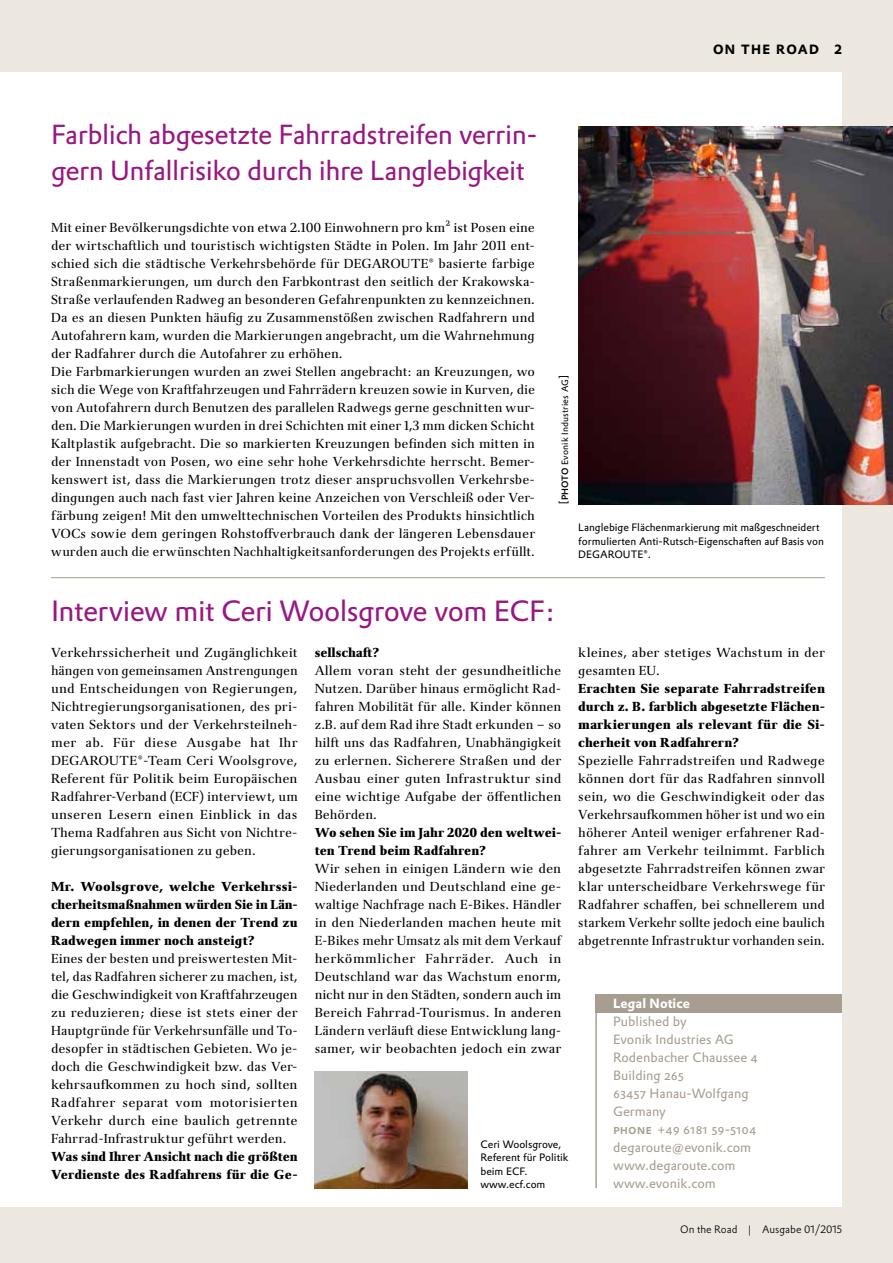
<style>
.page{position:relative;width:893px;height:1263px;background:#ece7df}
.page>*{position:absolute;margin:0;border:0;box-sizing:border-box;transform-origin:0 0}
.t1{font:28.65px "Evonik Prokyon";letter-spacing:-.015em;color:#981881}
.t2{font:27px/36px "Evonik Prokyon";letter-spacing:-.015em;color:#981881}
.t3{font:13.2px/18px "Evonik Prokyon";color:#a79e91}
.t4{font:700 13.2px "Evonik Prokyon";color:#fff}
.t5{font:700 13.2px "Evonik Prokyon";letter-spacing:.1em;color:#000}
.t6{font:12.75px/18px "Evonik Antares";color:#000;text-align:justify}
.t7{font:700 12.75px/18px "Evonik Antares";color:#000;text-align:justify}
.t8{font:10.5px/13.5px "Evonik Prokyon";color:#000}
.t9{font:300 10.5px "Evonik Prokyon";color:#000}
.t10{font:9px "Evonik Prokyon";letter-spacing:.02em;color:#000}
.s1{font-weight:500}
</style>
<div class="page">
<div style="left:0;top:72px;width:842px;height:1134px;background:#fff"></div>
<hr style="left:595px;top:995px;width:2px;height:193px;background:#a79e91">
<div style="left:595px;top:995px;width:247px;height:18px;background:#a79e91"></div>
<img style="left:578px;top:126px;width:315px;height:378px">
<hr style="left:51px;top:577px;width:774px;height:1px;background:#a79e91">
<img style="left:315px;top:1071px;width:153px;height:117px">
<p class="t5" style="left:713px;top:39px;width:130px">ON THE ROAD 2</p>
<h2 class="t2" style="left:51px;top:115px;width:488px">Farblich abgesetzte Fahrradstreifen verrin&shy;gern Unfallrisiko durch ihre Langlebigkeit</h2>
<p class="t6" style="left:51px;top:217px;width:486px;text-align:left">Mit einer Bevölkerungsdichte von etwa 2.100 Einwohnern pro km² ist Posen eine der wirtschaftlich und touristisch wichtigsten Städte in Polen. Im Jahr 2011 ent&shy;schied sich die städtische Verkehrsbehörde für DEGAROUTE® basierte farbige Straßenmarkierungen, um durch den Farbkontrast den seitlich der Krakowska-Straße verlaufenden Radweg an besonderen Gefahrenpunkten zu kennzeichnen.<br>Da es an diesen Punkten häufig zu Zusammenstößen zwischen Radfahrern und Autofahrern kam, wurden die Markierungen angebracht, um die Wahrnehmung der Radfahrer durch die Autofahrer zu erhöhen.<br>Die Farbmarkierungen wurden an zwei Stellen angebracht: an Kreuzungen, wo sich die Wege von Kraftfahrzeugen und Fahrrädern kreuzen sowie in Kurven, die von Autofahrern durch Benutzen des parallelen Radwegs gerne geschnitten wur&shy;den. Die Markierungen wurden in drei Schichten mit einer 1,3 mm dicken Schicht Kaltplastik aufgebracht. Die so markierten Kreuzungen befinden sich mitten in der Innenstadt von Posen, wo eine sehr hohe Verkehrsdichte herrscht. Bemer&shy;kenswert ist, dass die Markierungen trotz dieser anspruchsvollen Verkehrsbe&shy;dingungen auch nach fast vier Jahren keine Anzeichen von Verschleiß oder Ver&shy;färbung zeigen! Mit den umwelttechnischen Vorteilen des Produkts hinsichtlich VOCs sowie dem geringen Rohstoffverbrauch dank der längeren Lebensdauer wurden auch die erwünschten Nachhaltigkeitsanforderungen des Projekts erfüllt.</p>
<p class="t10" style="left:558px;top:504px;width:130px;rotate:-90deg"><sup>[</sup><span class="s1">PHOTO</span> Evonik Industries AG<sup>]</sup></p>
<p class="t8" style="left:578px;top:520px;width:247px">Langlebige Flächenmarkierung mit maßgeschneidert formulierten Anti-Rutsch-Eigenschaften auf Basis von<br>DEGAROUTE®.</p>
<h1 class="t1" style="left:51px;top:589px;width:506px">Interview mit Ceri Woolsgrove vom ECF:</h1>
<p class="t6" style="left:51px;top:643px;width:248px">Verkehrssicherheit und Zugänglichkeit hängen von gemeinsamen Anstrengungen und Entscheidungen von Regierungen, Nichtregierungsorganisationen, des pri&shy;vaten Sektors und der Verkehrsteilneh&shy;mer ab. Für diese Ausgabe hat Ihr DEGAROUTE®-Team Ceri Woolsgrove, Referent für Politik beim Europäischen Radfahrer-Verband (ECF) interviewt, um unseren Lesern einen Einblick in das Thema Radfahren aus Sicht von Nichtre&shy;gierungsorganisationen zu geben.</p>
<p class="t7" style="left:51px;top:876px;width:248px">Mr. Woolsgrove, welche Verkehrssi&shy;cherheitsmaßnahmen würden Sie in Län&shy;dern empfehlen, in denen der Trend zu Radwegen immer noch ansteigt?</p>
<p class="t6" style="left:51px;top:949px;width:248px">Eines der besten und preiswertesten Mit&shy;tel, das Radfahren sicherer zu machen, ist, die Geschwindigkeit von Kraftfahrzeugen zu reduzieren; diese ist stets einer der Hauptgründe für Verkehrsunfälle und To&shy;desopfer in städtischen Gebieten. Wo je&shy;doch die Geschwindigkeit bzw. das Ver&shy;kehrsaufkommen zu hoch sind, sollten Radfahrer separat vom motorisierten Verkehr durch eine baulich getrennte Fahrrad-Infrastruktur geführt werden.</p>
<p class="t7" style="left:51px;top:1146px;width:248px">Was sind Ihrer Ansicht nach die größten<br>Verdienste des Radfahrens für die Ge-</p>
<p class="t7" style="left:315px;top:642px;width:66px">sellschaft?</p>
<p class="t6" style="left:315px;top:661px;width:248px">Allem voran steht der gesundheitliche Nutzen. Darüber hinaus ermöglicht Rad&shy;fahren Mobilität für alle. Kinder können z.B. auf dem Rad ihre Stadt erkunden – so hilft uns das Radfahren, Unabhängigkeit zu erlernen. Sicherere Straßen und der Ausbau einer guten Infrastruktur sind eine wichtige Aufgabe der öffentlichen Behörden.</p>
<p class="t7" style="left:315px;top:822px;width:248px">Wo sehen Sie im Jahr 2020 den weltwei&shy;ten Trend beim Radfahren?</p>
<p class="t6" style="left:315px;top:859px;width:248px">Wir sehen in einigen Ländern wie den Niederlanden und Deutschland eine ge&shy;waltige Nachfrage nach E-Bikes. Händler in den Niederlanden machen heute mit E-Bikes mehr Umsatz als mit dem Verkauf herkömmlicher Fahrräder. Auch in Deutschland war das Wachstum enorm, nicht nur in den Städten, sondern auch im Bereich Fahrrad-Tourismus. In anderen Ländern verläuft diese Entwicklung lang&shy;samer, wir beobachten jedoch ein zwar</p>
<p class="t8" style="left:480px;top:1136px;width:89px">Ceri Woolsgrove,<br>Referent für Politik beim ECF. www.ecf.com</p>
<p class="t6" style="left:578px;top:643px;width:248px">kleines, aber stetiges Wachstum in der gesamten EU.</p>
<p class="t7" style="left:578px;top:678px;width:248px">Erachten Sie separate Fahrradstreifen durch z. B. farblich abgesetzte Flächen&shy;markierungen als relevant für die Si&shy;cherheit von Radfahrern?</p>
<p class="t6" style="left:578px;top:751px;width:248px">Spezielle Fahrradstreifen und Radwege können dort für das Radfahren sinnvoll sein, wo die Geschwindigkeit oder das Verkehrsaufkommen höher ist und wo ein höherer Anteil weniger erfahrener Rad&shy;fahrer am Verkehr teilnimmt. Farblich abgesetzte Fahrradstreifen können zwar klar unterscheidbare Verkehrswege für Radfahrer schaffen, bei schnellerem und starkem Verkehr sollte jedoch eine baulich abgetrennte Infrastruktur vorhanden sein.</p>
<p class="t4" style="left:613px;top:993px;width:78px">Legal Notice</p>
<p class="t3" style="left:613px;top:1012px;width:146px">Published by<br>Evonik Industries AG<br>Rodenbacher Chaussee 4<br>Building 265<br>63457 Hanau-Wolfgang<br>Germany<br><span class="s1">Phone</span> +49 6181 59-5104 degaroute@evonik.com www.degaroute.com www.evonik.com</p>
<p class="t9" style="left:680px;top:1221px;width:163px">On the Road | Ausgabe 01/2015</p>
</div>
